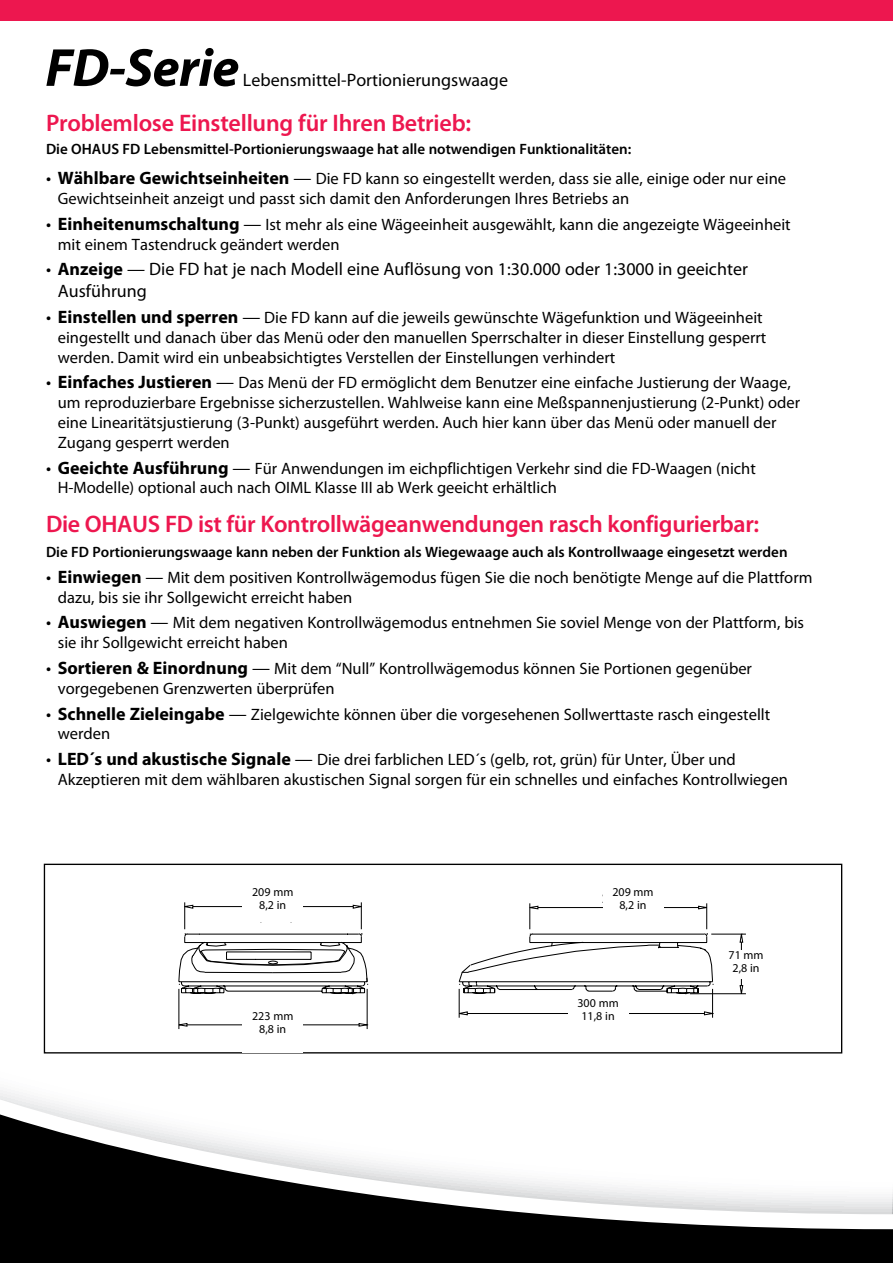
<style>
.page{position:relative;width:893px;height:1263px;background:#fff}
.page>*{position:absolute;margin:0;border:0;box-sizing:border-box;transform-origin:0 0}
.t1{font:italic 700 54px "Myriad Pro";letter-spacing:-.01em;color:#000}
.t2{font:600 24px "Myriad Pro";letter-spacing:-.015em;color:#ed174f}
.t3{font:18px/21.6px "Myriad Pro";color:#000}
.t4{font:16.5px/19.8px "Myriad Pro";color:#000}
.t5{font:600 15px "Myriad Pro";color:#000}
.t6{font:condensed 13.5px/16.2px "Avant Garde";color:#000}
.t7{font:12px/12.8px "Myriad Pro";color:#000;text-align:center}
.s1{font-size:18px}
.s2{font-weight:700;font-size:18px}
.s3{font-weight:700}
</style>
<div class="page">
<svg style="left:43px;top:1038px;width:800px;height:16px"></svg>
<svg style="left:0;top:1096px;width:892px;height:167px"></svg>
<div style="left:0;top:0;width:893px;height:21px;background:#ed174f"></div>
<svg style="left:892px;top:1192px;width:1px;height:71px"></svg>
<div style="left:44px;top:864px;width:798px;height:189px;border:1px solid #000"></div>
<hr style="left:690px;top:993px;width:56px;height:1px;background:#000">
<hr style="left:711px;top:933px;width:35px;height:2px;background:#000">
<svg style="left:739px;top:933px;width:5px;height:62px"></svg>
<hr style="left:178px;top:989px;width:1px;height:40px;background:#000">
<hr style="left:367px;top:989px;width:1px;height:40px;background:#000">
<svg style="left:184px;top:905px;width:530px;height:39px"></svg>
<svg style="left:178px;top:944px;width:540px;height:83px"></svg>
<div style="left:242px;top:887px;width:61px;height:35px;background:#fff"></div>
<div style="left:603px;top:887px;width:60px;height:35px;background:#fff"></div>
<div style="left:714px;top:950px;width:64px;height:29px;background:#fff"></div>
<div style="left:568px;top:998px;width:60px;height:34px;background:#fff"></div>
<div style="left:242px;top:1011px;width:61px;height:42px;background:#fff"></div>
<h1 class="t1" style="left:45px;top:33px;width:195px">FD-Serie</h1>
<p class="t3" style="left:243px;top:69px;width:267px">Lebensmittel-Portionierungswaage</p>
<h2 class="t2" style="left:46px;top:108px;width:427px">Problemlose Einstellung für Ihren Betrieb:</h2>
<p class="t5" style="left:46px;top:139px;width:587px">Die OHAUS FD Lebensmittel-Portionierungswaage hat alle notwendigen Funktionalitäten:</p>
<p class="t4" style="left:58px;top:168px;width:730px;text-indent:-12px"><span class="s1">•</span> <span class="s2">Wählbare Gewichtseinheiten</span> <span class="s1">—</span> Die FD kann so eingestellt werden, dass sie alle, einige oder nur eine<br>Gewichtseinheit anzeigt und passt sich damit den Anforderungen Ihres Betriebs an</p>
<p class="t4" style="left:58px;top:214px;width:734px;text-indent:-12px"><span class="s1">•</span> <span class="s2">Einheitenumschaltung</span> <span class="s1">—</span> Ist mehr als eine Wägeeinheit ausgewählt, kann die angezeigte Wägeeinheit mit einem Tastendruck geändert werden</p>
<p class="t3" style="left:58px;top:258px;width:692px;text-indent:-12px">• <span class="s3">Anzeige</span> — Die FD hat je nach Modell eine Auflösung von 1:30.000 oder 1:3000 in geeichter<br>Ausführung</p>
<p class="t4" style="left:58px;top:307px;width:710px;text-indent:-12px"><span class="s1">•</span> <span class="s2">Einstellen und sperren</span> <span class="s1">—</span> Die FD kann auf die jeweils gewünschte Wägefunktion und Wägeeinheit eingestellt und danach über das Menü oder den manuellen Sperrschalter in dieser Einstellung gesperrt werden. Damit wird ein unbeabsichtigtes Verstellen der Einstellungen verhindert</p>
<p class="t4" style="left:58px;top:373px;width:744px;text-indent:-12px"><span class="s1">•</span> <span class="s2">Einfaches Justieren</span> <span class="s1">—</span> Das Menü der FD ermöglicht dem Benutzer eine einfache Justierung der Waage, um reproduzierbare Ergebnisse sicherzustellen. Wahlweise kann eine Meßspannenjustierung (2-Punkt) oder eine Linearitätsjustierung (3-Punkt) ausgeführt werden. Auch hier kann über das Menü oder manuell der Zugang gesperrt werden</p>
<p class="t4" style="left:58px;top:458px;width:700px;text-indent:-12px"><span class="s1">•</span> <span class="s2">Geeichte Ausführung</span> <span class="s1">—</span> Für Anwendungen im eichpflichtigen Verkehr sind die FD-Waagen (nicht<br>H-Modelle) optional auch nach OIML Klasse III ab Werk geeicht erhältlich</p>
<h2 class="t2" style="left:46px;top:509px;width:715px">Die OHAUS FD ist für Kontrollwägeanwendungen rasch konfigurierbar:</h2>
<p class="t5" style="left:46px;top:542px;width:743px">Die FD Portionierungswaage kann neben der Funktion als Wiegewaage auch als Kontrollwaage eingesetzt werden</p>
<p class="t4" style="left:58px;top:567px;width:756px;text-indent:-12px"><span class="s1">•</span> <span class="s2">Einwiegen</span> <span class="s1">—</span> Mit dem positiven Kontrollwägemodus fügen Sie die noch benötigte Menge auf die Plattform dazu, bis sie ihr Sollgewicht erreicht haben</p>
<p class="t4" style="left:58px;top:613px;width:748px;text-indent:-12px"><span class="s1">•</span> <span class="s2">Auswiegen</span> <span class="s1">—</span> Mit dem negativen Kontrollwägemodus entnehmen Sie soviel Menge von der Plattform, bis sie ihr Sollgewicht erreicht haben</p>
<p class="t4" style="left:58px;top:658px;width:696px;text-indent:-12px"><span class="s1">•</span> <span class="s2">Sortieren &amp; Einordnung</span> <span class="s1">—</span> Mit dem “Null” Kontrollwägemodus können Sie Portionen gegenüber vorgegebenen Grenzwerten überprüfen</p>
<p class="t4" style="left:58px;top:704px;width:714px;text-indent:-12px"><span class="s1">•</span> <span class="s2">Schnelle Zieleingabe</span> <span class="s1">—</span> Zielgewichte können über die vorgesehenen Sollwerttaste rasch eingestellt werden</p>
<p class="t4" style="left:58px;top:750px;width:732px;text-indent:-12px"><span class="s1">•</span> <span class="s2">LED´s und akustische Signale</span> <span class="s1">—</span> Die drei farblichen LED´s (gelb, rot, grün) für Unter, Über und<br>Akzeptieren mit dem wählbaren akustischen Signal sorgen für ein schnelles und einfaches Kontrollwiegen</p>
<p class="t7" style="left:252px;top:885px;width:43px">209 mm<br>8,2 in</p>
<p class="t7" style="left:612px;top:885px;width:43px">209 mm<br>8,2 in</p>
<p class="t6" style="left:602px;top:891px;width:45px">209mm</p>
<p class="t6" style="left:254px;top:892px;width:45px">209mm</p>
<p class="t7" style="left:577px;top:997px;width:43px">300 mm</p>
<p class="t6" style="left:570px;top:998px;width:48px">300mm (11.8in)</p>
<p class="t6" style="left:251px;top:1010px;width:45px">223mm (8.8in)</p>
<p class="t7" style="left:252px;top:1009px;width:43px">223 mm</p>
<p class="t7" style="left:581px;top:1009px;width:35px">11,8 in</p>
<p class="t7" style="left:259px;top:1022px;width:29px">8,8 in</p>
<p class="t6" style="left:726px;top:948px;width:41px">71mm (2.8in)</p>
<p class="t7" style="left:728px;top:948px;width:37px">71 mm<br>2,8 in</p>
</div>
